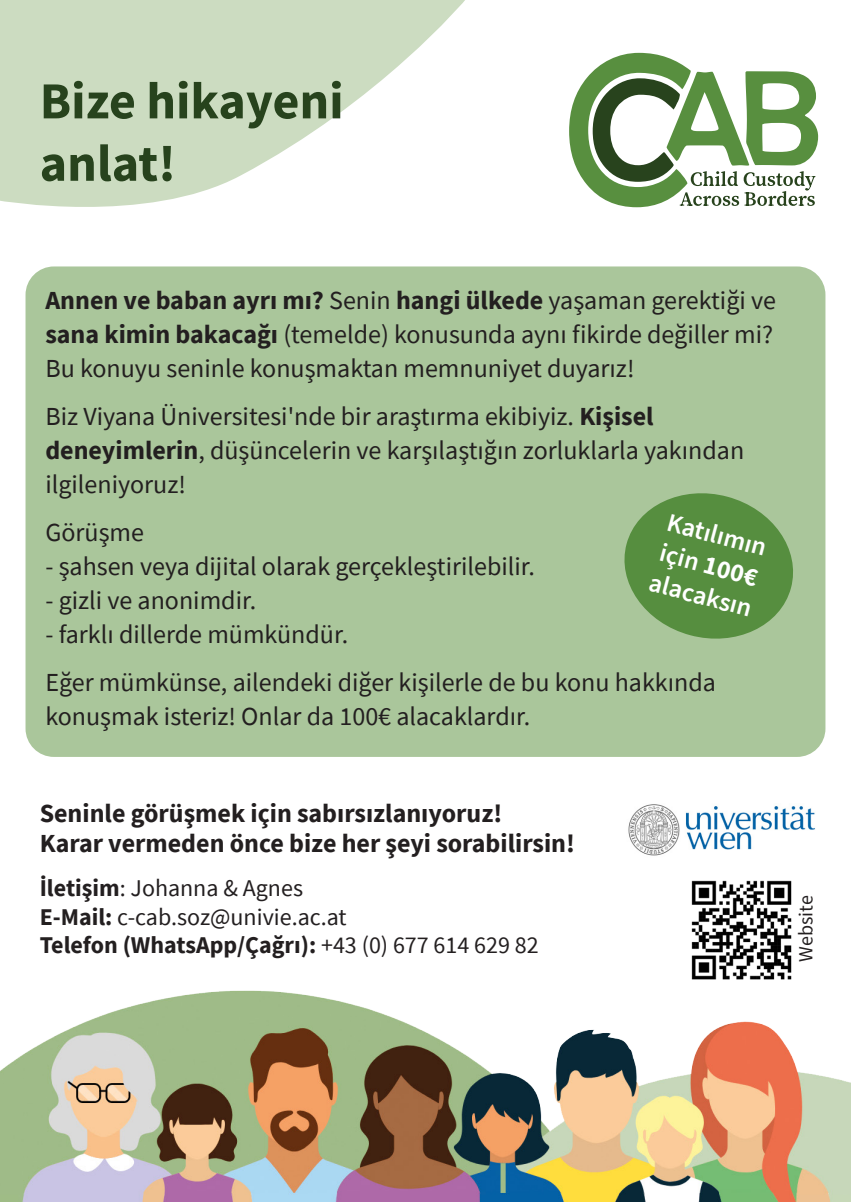
<style>
.page{position:relative;width:851px;height:1202px;background:#fff}
.page>*{position:absolute;margin:0;border:0;box-sizing:border-box;transform-origin:0 0}
.t1{font:700 52px/62.4px "Source Sans Pro";color:#27431d}
.t2{font:26px/34px "Source Sans Pro";color:#231f20}
.t3{font:700 26px/30px "Source Sans Pro";color:#231f20}
.t4{font:600 26px/31.2px "Source Sans Pro";color:#fff;text-align:justify}
.t5{font:24px/28.8px "Source Sans Pro";color:#231f20}
.t6{font:20px "Source Sans Pro";color:#231f20}
.s1{font-weight:700}
</style>
<div class="page">
<svg style="left:0;top:0;width:465px;height:207px;fill:#ccdcc1"></svg>
<img style="left:628px;top:804px;width:187px;height:52px">
<img style="left:0;top:990px;width:850px;height:212px">
<svg style="left:569px;top:53px;width:249px;height:154px"></svg>
<div style="left:26px;top:266px;width:799px;height:491px;background:#aac69b;border-radius:28px"></div>
<svg style="left:624px;top:493px;width:169px;height:146px"></svg>
<img style="left:691px;top:880px;width:101px;height:100px">
<h1 class="t1" style="left:40px;top:69px;width:305px">Bize hikayeni anlat!</h1>
<p class="t2" style="left:45px;top:283px;width:732px;text-align:justify"><span class="s1">Annen ve baban ayrı mı?</span> Senin <span class="s1">hangi ülkede</span> yaşaman gerektiği ve <span class="s1">sana kimin bakacağı</span> (temelde) konusunda aynı fikirde değiller mi?<br>Bu konuyu seninle konuşmaktan memnuniyet duyarız!</p>
<p class="t2" style="left:45px;top:399px;width:700px">Biz Viyana Üniversitesi'nde bir araştırma ekibiyiz. <span class="s1">Kişisel deneyimlerin</span>, düşüncelerin ve karşılaştığın zorluklarla yakından ilgileniyoruz!</p>
<p class="t2" style="left:45px;top:515px;width:100px">Görüşme</p>
<p class="t2" style="left:45px;top:549px;width:491px">- şahsen veya dijital olarak gerçekleştirilebilir.</p>
<p class="t2" style="left:45px;top:583px;width:212px">- gizli ve anonimdir.</p>
<p class="t2" style="left:45px;top:610px;width:672px;line-height:48px">- farklı dillerde mümkündür.<br>Eğer mümkünse, ailendeki diğer kişilerle de bu konu hakkında</p>
<p class="t2" style="left:45px;top:699px;width:486px">konuşmak isteriz! Onlar da 100€ alacaklardır.</p>
<p class="t4" style="left:670px;top:506px;width:107px;rotate:15deg">Katılımın için <span class="s1">100€ </span>alacaksın</p>
<p class="t3" style="left:40px;top:798px;width:536px">Seninle görüşmek için sabırsızlanıyoruz!<br>Karar vermeden önce bize her şeyi sorabilirsin!</p>
<p class="t5" style="left:40px;top:873px;width:500px"><span class="s1">İletişim</span>: Johanna &amp; Agnes<br><span class="s1">E-Mail:</span> c-cab.soz@univie.ac.at<br><span class="s1">Telefon (WhatsApp/Çağrı):</span> +43 (0) 677 614 629 82</p>
<p class="t6" style="left:792px;top:962px;width:68px;rotate:-90deg">Website</p>
</div>
